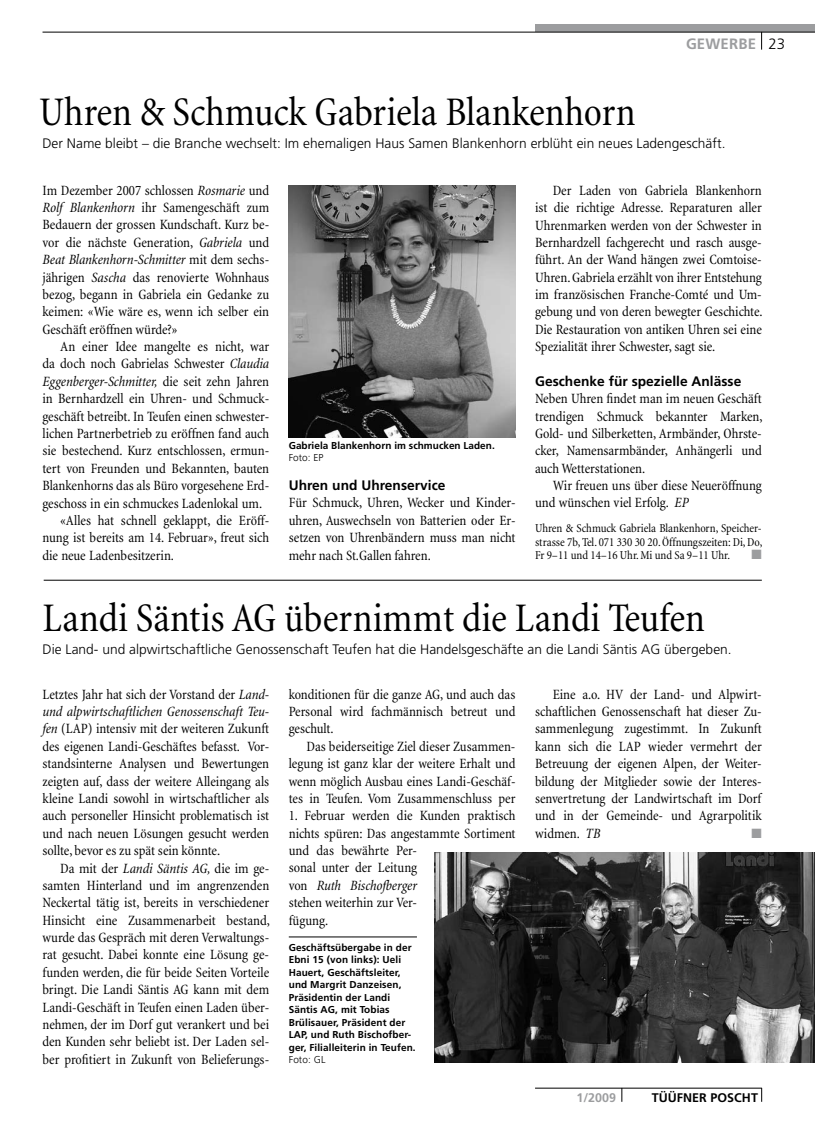
<style>
.page{position:relative;width:815px;height:1134px;background:#fff}
.page>*{position:absolute;margin:0;border:0;box-sizing:border-box;transform-origin:0 0}
.t1{font:condensed 41.25px "Minion";color:#000}
.t2{font:700 15px "Frutiger";letter-spacing:.01em;color:#9c9d9f}
.t3{font:condensed 14.38px/17.4px "Minion";letter-spacing:-.005em;color:#000;text-align:justify}
.t4{font:italic condensed 14.38px "Minion";letter-spacing:-.005em;color:#000}
.t5{font:300 13.75px "Frutiger";color:#000}
.t6{font:700 13.75px "Frutiger";color:#000}
.t7{font:13.5px "Zapf Dingbats ITC";color:#9c9d9f}
.t8{font:700 12.5px "Frutiger";letter-spacing:.005em;color:#000}
.t9{font:700 12.5px "Frutiger";color:#9c9d9f}
.t10{font:condensed 12.25px/13.5px "Minion";color:#000;text-align:justify}
.t11{font:700 10px/12.5px "Frutiger";letter-spacing:.01em;color:#000}
.t12{font:300 10px "Frutiger";letter-spacing:.005em;color:#000}
.s1{font-weight:300;color:#000}
.s2{font-style:italic}
.s3{font-style:normal}
</style>
<div class="page">
<div style="left:535px;top:25px;width:280px;height:7px;background:#9c9d9f"></div>
<hr style="left:43px;top:32px;width:772px;height:1px;background:#000">
<svg style="left:761px;top:33px;width:1px;height:17px"></svg>
<hr style="left:535px;top:1088px;width:227px;height:1px;background:#000">
<svg style="left:761px;top:1088px;width:1px;height:14px"></svg>
<svg style="left:622px;top:1088px;width:1px;height:14px"></svg>
<hr style="left:44px;top:580px;width:718px;height:1px;background:#000">
<hr style="left:289px;top:937px;width:128px;height:1px;background:#000">
<img style="left:435px;top:853px;width:380px;height:210px">
<img style="left:289px;top:185px;width:227px;height:252px">
<p class="t2" style="left:686px;top:35px;width:101px">GEWERBE <span class="s1">23</span></p>
<h1 class="t1" style="left:39px;top:90px;width:598px">Uhren &amp; Schmuck Gabriela Blankenhorn</h1>
<p class="t5" style="left:42px;top:136px;width:685px">Der Name bleibt – die Branche wechselt: Im ehemaligen Haus Samen Blankenhorn erblüht ein neues Ladengeschäft.</p>
<p class="t3" style="left:43px;top:182px;width:228px">Im Dezember 2007 schlossen <span class="s2">Rosmarie</span> und <span class="s2">Rolf Blankenhorn</span> ihr Samengeschäft zum Bedauern der grossen Kundschaft. Kurz be&shy;vor die nächste Generation, <span class="s2">Gabriela</span> und <span class="s2">Beat Blankenhorn-Schmitter</span> mit dem sechs&shy;jährigen <span class="s2">Sascha</span> das renovierte Wohnhaus bezog, begann in Gabriela ein Gedanke zu keimen: «Wie wäre es, wenn ich selber ein Geschäft eröffnen würde?»</p>
<p class="t3" style="left:60px;top:338px;width:211px">An einer Idee mangelte es nicht, war</p>
<p class="t3" style="left:43px;top:356px;width:228px">da doch noch Gabrielas Schwester <span class="s2">Claudia</span></p>
<p class="t4" style="left:43px;top:374px;width:228px">Eggenberger-Schmitter, <span class="s3">die seit zehn Jahren</span></p>
<p class="t3" style="left:43px;top:390px;width:228px">in Bernhardzell ein Uhren- und Schmuck-</p>
<p class="t3" style="left:43px;top:408px;width:228px">geschäft betreibt. In Teufen einen schwester-</p>
<p class="t3" style="left:43px;top:425px;width:228px">lichen Partnerbetrieb zu eröffnen fand auch</p>
<p class="t3" style="left:43px;top:442px;width:228px">sie bestechend. Kurz entschlossen, ermun-</p>
<p class="t3" style="left:43px;top:460px;width:228px">tert von Freunden und Bekannten, bauten</p>
<p class="t3" style="left:43px;top:477px;width:228px">Blankenhorns das als Büro vorgesehene Erd-</p>
<p class="t3" style="left:43px;top:495px;width:221px">geschoss in ein schmuckes Ladenlokal um.</p>
<p class="t3" style="left:60px;top:512px;width:211px">«Alles hat schnell geklappt, die Eröff-</p>
<p class="t3" style="left:43px;top:529px;width:228px">nung ist bereits am 14. Februar», freut sich</p>
<p class="t3" style="left:43px;top:547px;width:133px">die neue Ladenbesitzerin.</p>
<p class="t11" style="left:289px;top:439px;width:208px">Gabriela Blankenhorn im schmucken Laden.</p>
<p class="t12" style="left:289px;top:452px;width:36px">Foto: EP</p>
<p class="t6" style="left:289px;top:477px;width:158px">Uhren und Uhrenservice</p>
<p class="t3" style="left:289px;top:495px;width:228px">Für Schmuck, Uhren, Wecker und Kinder&shy;uhren, Auswechseln von Batterien oder Er&shy;setzen von Uhrenbändern muss man nicht mehr nach St.Gallen fahren.</p>
<p class="t3" style="left:535px;top:182px;width:229px;text-indent:18px">Der Laden von Gabriela Blankenhorn ist die richtige Adresse. Reparaturen aller Uhrenmarken werden von der Schwester in Bernhardzell fachgerecht und rasch ausge&shy;führt. An der Wand hängen zwei Comtoise-Uhren. Gabriela erzählt von ihrer Entstehung im französischen Franche-Comté und Um&shy;gebung und von deren bewegter Geschichte.<br>Die Restauration von antiken Uhren sei eine Spezialität ihrer Schwester, sagt sie.</p>
<p class="t6" style="left:535px;top:373px;width:208px">Geschenke für spezielle Anlässe</p>
<p class="t3" style="left:535px;top:390px;width:229px">Neben Uhren findet man im neuen Geschäft trendigen Schmuck bekannter Marken, Gold- und Silberketten, Armbänder, Ohrste&shy;cker, Namensarmbänder, Anhängerli und auch Wetterstationen.</p>
<p class="t3" style="left:535px;top:477px;width:228px;text-indent:18px">Wir freuen uns über diese Neueröffnung und wünschen viel Erfolg. <span class="s2">EP</span></p>
<p class="t10" style="left:535px;top:522px;width:229px">Uhren &amp; Schmuck Gabriela Blankenhorn, Speicher&shy;strasse 7b, Tel. 071 330 30 20. Öffnungszeiten: Di, Do, Fr 9–11 und 14–16 Uhr. Mi und Sa 9–11 Uhr.</p>
<p class="t7" style="left:751px;top:548px;width:12px">■</p>
<h1 class="t1" style="left:43px;top:596px;width:664px">Landi Säntis AG übernimmt die Landi Teufen</h1>
<p class="t5" style="left:43px;top:642px;width:691px">Die Land- und alpwirtschaftliche Genossenschaft Teufen hat die Handelsgeschäfte an die Landi Säntis AG übergeben.</p>
<p class="t3" style="left:43px;top:686px;width:228px">Letztes Jahr hat sich der Vorstand der <span class="s2">Land&shy;und alpwirtschaftlichen Genossenschaft Teu&shy;fen</span> (LAP) intensiv mit der weiteren Zukunft des eigenen Landi-Geschäftes befasst. Vor&shy;standsinterne Analysen und Bewertungen zeigten auf, dass der weitere Alleingang als kleine Landi sowohl in wirtschaftlicher als auch personeller Hinsicht problematisch ist und nach neuen Lösungen gesucht werden sollte, bevor es zu spät sein könnte.</p>
<p class="t3" style="left:42px;top:860px;width:229px;text-indent:18px">Da mit der <span class="s2">Landi Säntis AG,</span> die im ge&shy;samten Hinterland und im angrenzenden Neckertal tätig ist, bereits in verschiedener Hinsicht eine Zusammenarbeit bestand, wurde das Gespräch mit deren Verwaltungs&shy;rat gesucht. Dabei konnte eine Lösung ge&shy;funden werden, die für beide Seiten Vorteile bringt. Die Landi Säntis AG kann mit dem Landi-Geschäft in Teufen einen Laden über&shy;nehmen, der im Dorf gut verankert und bei den Kunden sehr beliebt ist. Der Laden sel&shy;ber profitiert in Zukunft von Belieferungs-</p>
<p class="t3" style="left:289px;top:686px;width:228px">konditionen für die ganze AG, und auch das Personal wird fachmännisch betreut und geschult.</p>
<p class="t3" style="left:289px;top:738px;width:228px;text-indent:18px">Das beiderseitige Ziel dieser Zusammen&shy;legung ist ganz klar der weitere Erhalt und wenn möglich Ausbau eines Landi-Geschäf&shy;tes in Teufen. Vom Zusammenschluss per</p>
<p class="t3" style="left:289px;top:807px;width:228px;text-align:left">1. Februar werden die Kunden praktisch nichts spüren: Das angestammte Sortiment und das bewährte Per-<br>sonal unter der Leitung<br>von <span class="s2">Ruth Bischofberger<br></span>stehen weiterhin zur Ver-<br>fügung.</p>
<p class="t11" style="left:289px;top:941px;width:128px">Geschäftsübergabe in der<br>Ebni 15 (von links): Ueli<br>Hauert, Geschäftsleiter, und Margrit Danzeisen,<br>Präsidentin der Landi<br>Säntis AG, mit Tobias<br>Brülisauer, Präsident der<br>LAP, und Ruth Bischofber&shy;ger, Filialleiterin in Teufen.</p>
<p class="t12" style="left:289px;top:1054px;width:38px">Foto: GL</p>
<p class="t3" style="left:535px;top:686px;width:228px;text-indent:18px">Eine a.o. HV der Land- und Alpwirt&shy;schaftlichen Genossenschaft hat dieser Zu&shy;sammenlegung zugestimmt. In Zukunft kann sich die LAP wieder vermehrt der Betreuung der eigenen Alpen, der Weiter&shy;bildung der Mitglieder sowie der Interes&shy;senvertretung der Landwirtschaft im Dorf und in der Gemeinde- und Agrarpolitik widmen. <span class="s2">TB</span></p>
<p class="t7" style="left:751px;top:827px;width:12px">■</p>
<p class="t9" style="left:576px;top:1090px;width:41px">1/2009</p>
<p class="t8" style="left:652px;top:1090px;width:108px">TÜÜFNER POSCHT</p>
</div>
